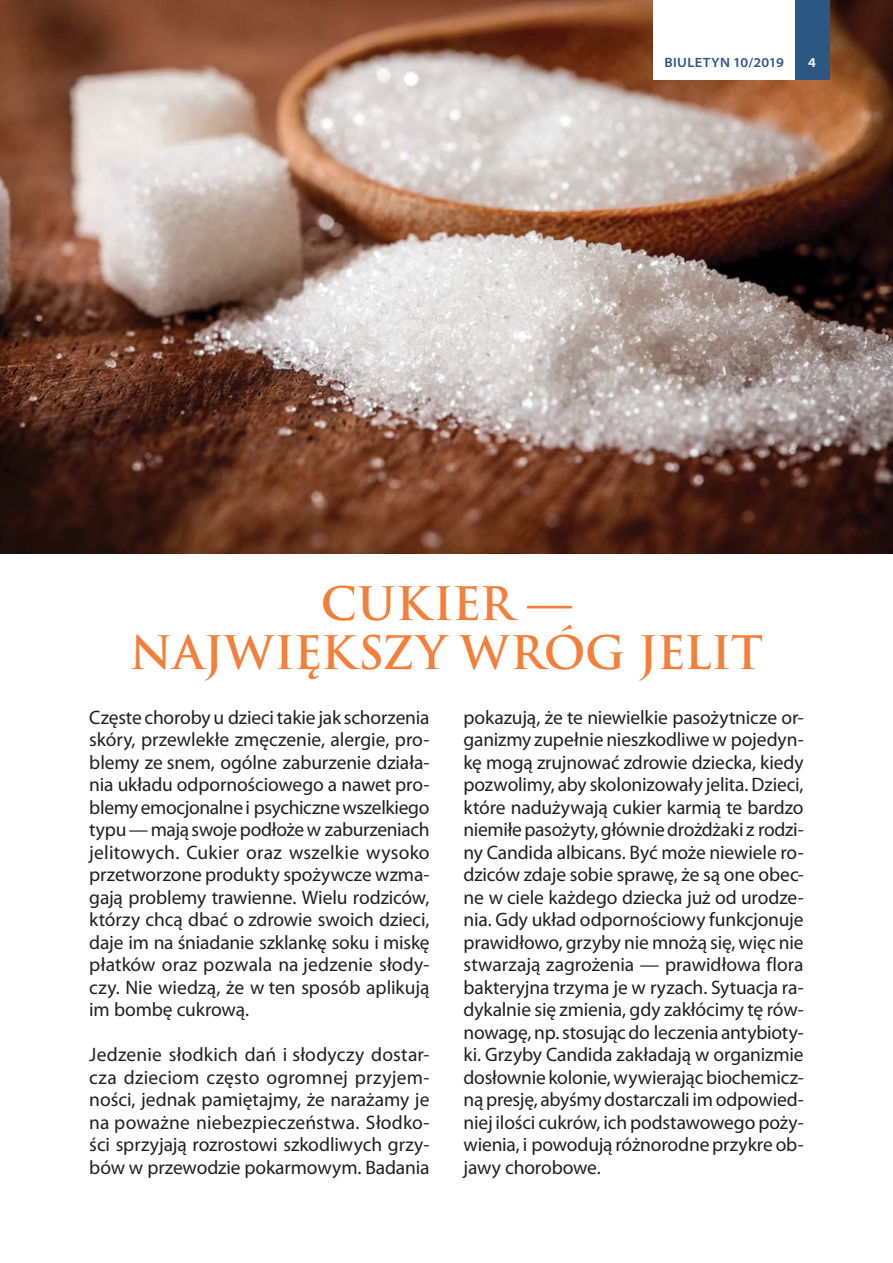
<style>
.page{position:relative;width:893px;height:1263px;background:#fff}
.page>*{position:absolute;margin:0;border:0;box-sizing:border-box;transform-origin:0 0}
._02__Tytuł_Biuletyn{font:700 45px/49.5px "Trajan Pro";letter-spacing:-.005em;color:#f47f39;text-align:center}
._01__tp_Biuletyn{font:19.5px/22.5px "Myriad Pro";letter-spacing:-.005em;color:#231f20;text-align:justify}
._33__PAGINA_ŻYWA{font:600 semi-expanded 13.5px "Myriad Pro";letter-spacing:.02em;color:#2b5782}
._33__PAGINA_ŻYWA-2{font:600 semi-expanded 13.5px "Myriad Pro";color:#fff}
</style>
<div class="page">
<img style="left:0;top:0;width:893px;height:553px">
<div style="left:653px;top:0;width:143px;height:80px;background:#fff"></div>
<div style="left:795px;top:0;width:34px;height:80px;background:#2b5782"></div>
<p class="_33__PAGINA_ŻYWA" style="left:665px;top:54px;width:121px">BIULETYN 10/2019</p>
<p class="_33__PAGINA_ŻYWA-2" style="left:808px;top:54px;width:9px">4</p>
<p class="_02__Tytuł_Biuletyn" style="left:130px;top:579px;width:635px">CUKIER —<br>NAJWIĘKSZY WRÓG JELIT</p>
<p class="_01__tp_Biuletyn" style="left:89px;top:706px;width:342px;text-align:left">Częste choroby u dzieci takie jak schorzenia skóry, przewlekłe zmęczenie, alergie, pro&shy;blemy ze snem, ogólne zaburzenie działa&shy;nia układu odpornościowego a nawet pro&shy;blemy emocjonalne i psychiczne wszelkiego typu — mają swoje podłoże w zaburzeniach jelitowych. Cukier oraz wszelkie wysoko przetworzone produkty spożywcze wzma&shy;gają problemy trawienne. Wielu rodziców, którzy chcą dbać o zdrowie swoich dzieci, daje im na śniadanie szklankę soku i miskę płatków oraz pozwala na jedzenie słody&shy;czy. Nie wiedzą, że w ten sposób aplikują im bombę cukrową.</p>
<p class="_01__tp_Biuletyn" style="left:89px;top:1043px;width:342px">Jedzenie słodkich dań i słodyczy dostar&shy;cza dzieciom często ogromnej przyjem&shy;ności, jednak pamiętajmy, że narażamy je na poważne niebezpieczeństwa. Słodko&shy;ści sprzyjają rozrostowi szkodliwych grzy&shy;bów w przewodzie pokarmowym. Badania</p>
<p class="_01__tp_Biuletyn" style="left:463px;top:706px;width:342px">pokazują, że te niewielkie pasożytnicze or&shy;ganizmy zupełnie nieszkodliwe w pojedyn&shy;kę mogą zrujnować zdrowie dziecka, kiedy pozwolimy, aby skolonizowały jelita. Dzieci, które nadużywają cukier karmią te bardzo niemiłe pasożyty, głównie drożdżaki z rodzi&shy;ny Candida albicans. Być może niewiele ro&shy;dziców zdaje sobie sprawę, że są one obec&shy;ne w ciele każdego dziecka już od urodze&shy;nia. Gdy układ odpornościowy funkcjonuje prawidłowo, grzyby nie mnożą się, więc nie stwarzają zagrożenia — prawidłowa flora bakteryjna trzyma je w ryzach. Sytuacja ra&shy;dykalnie się zmienia, gdy zakłócimy tę rów&shy;nowagę, np. stosując do leczenia antybioty&shy;ki. Grzyby Candida zakładają w organizmie dosłownie kolonie, wywierając biochemicz&shy;ną presję, abyśmy dostarczali im odpowied&shy;niej ilości cukrów, ich podstawowego poży&shy;wienia, i powodują różnorodne przykre ob&shy;jawy chorobowe.</p>
</div>
